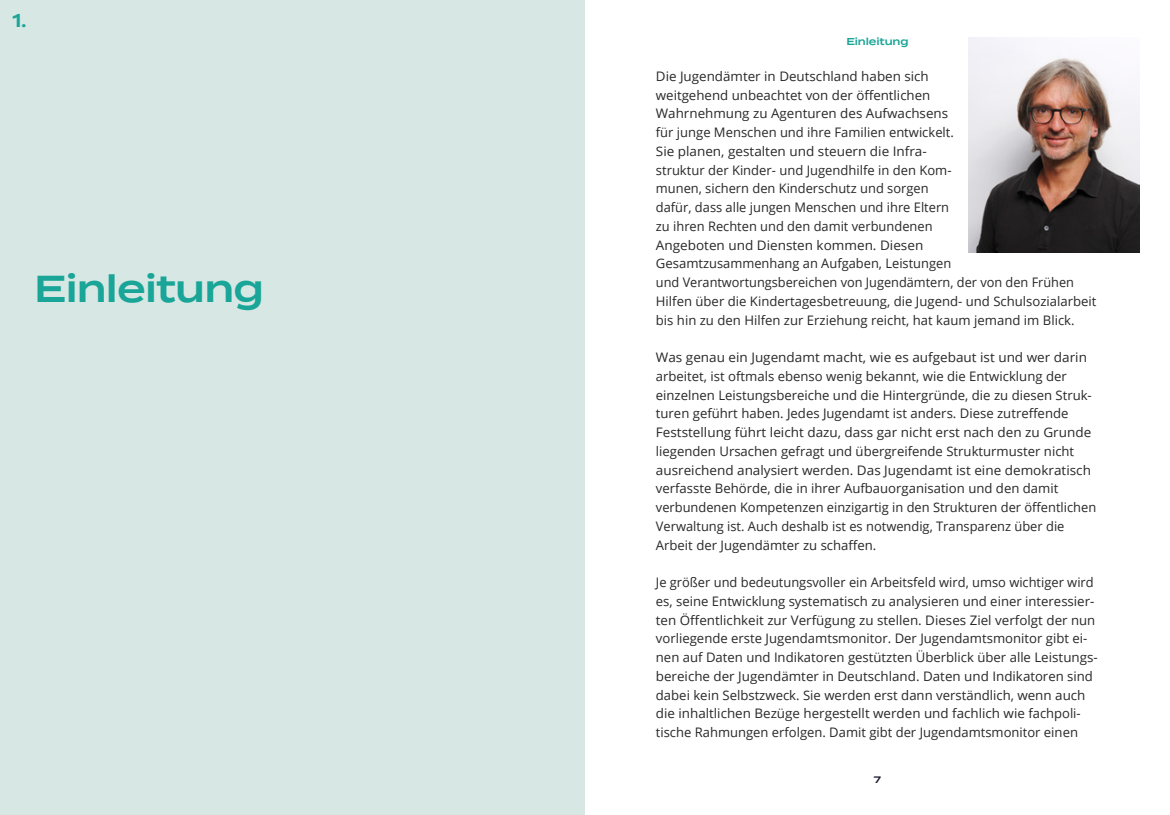
<style>
.page{position:relative;width:1170px;height:815px;background:#fff}
.page>*{position:absolute;margin:0;border:0;box-sizing:border-box;transform-origin:0 0}
.t1{font:600 37.5px "Termina";letter-spacing:-.02em;color:#19a597}
.t2{font:600 18.62px "Termina";color:#19a597}
.t3{font:13.12px/18.8px "Open Sans";color:#292829}
.t4{font:600 10px "Termina";letter-spacing:-.01em;color:#19a597}
.t5{font:600 9.38px "Termina";color:#1a152c}
</style>
<div class="page">
<div style="left:0;top:0;width:585px;height:815px;background:#d7e7e4"></div>
<img style="left:968px;top:37px;width:171px;height:215px">
<h2 class="t2" style="left:12px;top:7px;width:16px">1.</h2>
<h1 class="t1" style="left:34px;top:261px;width:231px">Einleitung</h1>
<p class="t4" style="left:846px;top:34px;width:64px">Einleitung</p>
<p class="t3" style="left:656px;top:66px;width:442px">Die Jugendämter in Deutschland haben sich<br>weitgehend unbeachtet von der öffentlichen<br>Wahrnehmung zu Agenturen des Aufwachsens<br>für junge Menschen und ihre Familien entwickelt.<br>Sie planen, gestalten und steuern die Infra-<br>struktur der Kinder- und Jugendhilfe in den Kom-<br>munen, sichern den Kinderschutz und sorgen<br>dafür, dass alle jungen Menschen und ihre Eltern<br>zu ihren Rechten und den damit verbundenen<br>Angeboten und Diensten kommen. Diesen<br>Gesamtzusammenhang an Aufgaben, Leistungen<br>und Verantwortungsbereichen von Jugendämtern, der von den Frühen Hilfen über die Kindertagesbetreuung, die Jugend- und Schulsozialarbeit bis hin zu den Hilfen zur Erziehung reicht, hat kaum jemand im Blick.</p>
<p class="t3" style="left:656px;top:348px;width:442px">Was genau ein Jugendamt macht, wie es aufgebaut ist und wer darin arbeitet, ist oftmals ebenso wenig bekannt, wie die Entwicklung der einzelnen Leistungsbereiche und die Hintergründe, die zu diesen Struk&shy;turen geführt haben. Jedes Jugendamt ist anders. Diese zutreffende Feststellung führt leicht dazu, dass gar nicht erst nach den zu Grunde liegenden Ursachen gefragt und übergreifende Strukturmuster nicht ausreichend analysiert werden. Das Jugendamt ist eine demokratisch verfasste Behörde, die in ihrer Aufbauorganisation und den damit verbundenen Kompetenzen einzigartig in den Strukturen der öffentlichen Verwaltung ist. Auch deshalb ist es notwendig, Transparenz über die Arbeit der Jugendämter zu schaffen.</p>
<p class="t3" style="left:656px;top:573px;width:443px">Je größer und bedeutungsvoller ein Arbeitsfeld wird, umso wichtiger wird es, seine Entwicklung systematisch zu analysieren und einer interessier&shy;ten Öffentlichkeit zur Verfügung zu stellen. Dieses Ziel verfolgt der nun vorliegende erste Jugendamtsmonitor. Der Jugendamtsmonitor gibt ei&shy;nen auf Daten und Indikatoren gestützten Überblick über alle Leistungs&shy;bereiche der Jugendämter in Deutschland. Daten und Indikatoren sind dabei kein Selbstzweck. Sie werden erst dann verständlich, wenn auch die inhaltlichen Bezüge hergestellt werden und fachlich wie fachpoli&shy;tische Rahmungen erfolgen. Damit gibt der Jugendamtsmonitor einen</p>
<p class="t5" style="left:873px;top:773px;width:9px">7</p>
</div>
